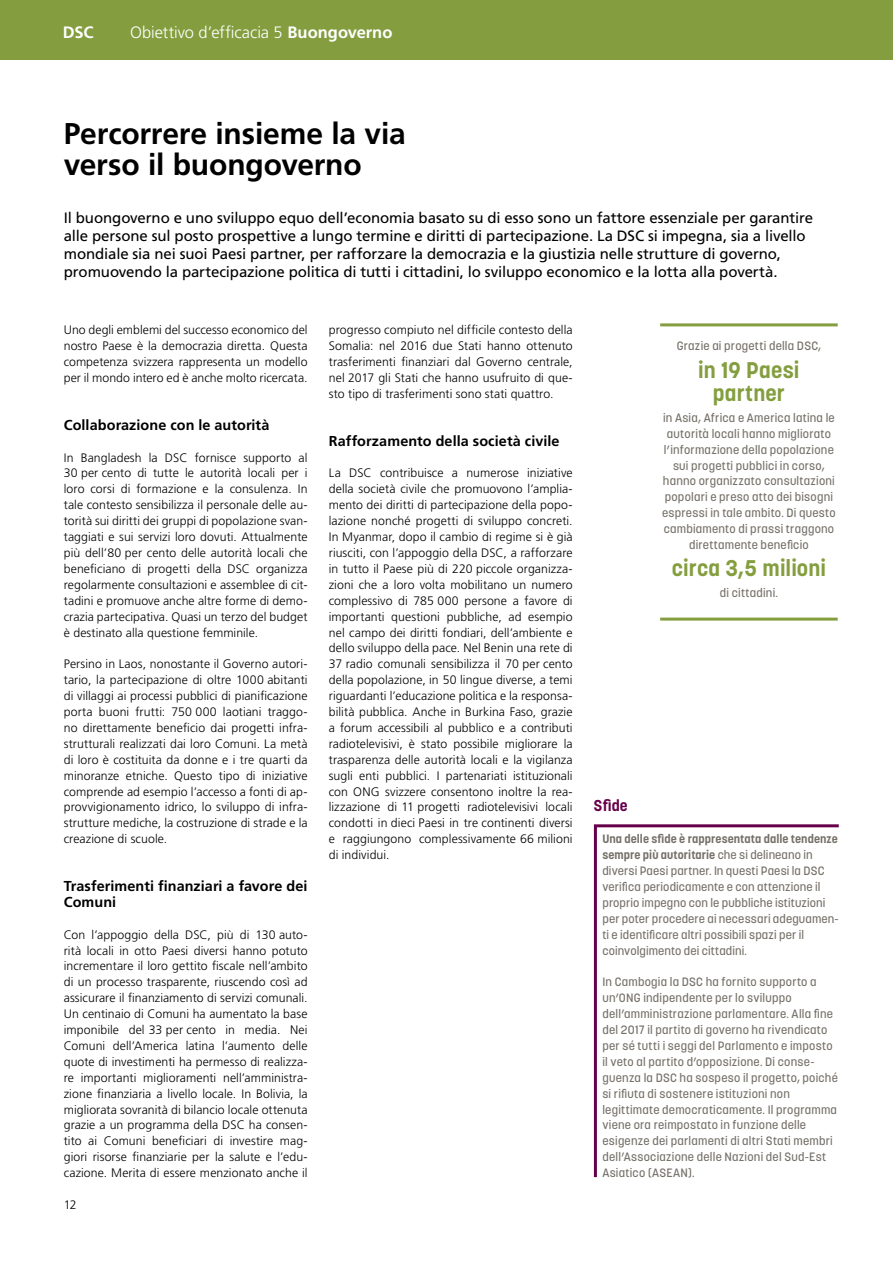
<style>
.page{position:relative;width:893px;height:1263px;background:#fff}
.page>*{position:absolute;margin:0;border:0;box-sizing:border-box;transform-origin:0 0}
._7_Haupttitel{font:700 30px/31.8px "Frutiger LT Pro";letter-spacing:-.005em;color:#000}
._9_Big{font:700 22.5px/23.9px "Korolev";letter-spacing:.005em;color:#849e3f;text-align:center}
._2_Kapitel_Bold{font:300 16.5px "Frutiger LT Pro";letter-spacing:-.005em;color:#fff}
.t1{font:700 16.5px "Frutiger LT Pro";color:#fff}
._9_Titel_Kasten{font:700 15.6px "Korolev";color:#67004b}
._4_Lauf_Lead_9_5pt{font:15px/18px "Frutiger LT Pro";letter-spacing:-.005em;color:#000}
._8_Zwischentitel_10p{font:700 14.4px/15.9px "Frutiger LT Pro";letter-spacing:.005em;color:#000}
._1_Lauftext_9pt{font:300 12.3px/15.9px "Frutiger LT Pro";letter-spacing:.005em;color:#000;text-align:justify}
._8_Kasten_Ausblick_r{font:500 12px/15.9px "Korolev";letter-spacing:.015em;color:#757068}
._8_Small{font:500 12px/15.9px "Korolev";letter-spacing:.015em;color:#757068;text-align:center}
.s1{font-weight:700}
</style>
<div class="page">
<div style="left:0;top:0;width:893px;height:60px;background:#849e3f"></div>
<svg style="left:593px;top:824px;width:246px;height:354px"></svg>
<hr style="left:660px;top:323px;width:178px;height:3px;background:#849e3f">
<hr style="left:660px;top:618px;width:178px;height:3px;background:#849e3f">
<h3 class="t1" style="left:63px;top:22px;width:32px">DSC</h3>
<p class="_2_Kapitel_Bold" style="left:130px;top:22px;width:264px">Obiettivo d’efficacia 5 <span class="s1">Buongoverno</span></p>
<p class="_7_Haupttitel" style="left:64px;top:117px;width:344px">Percorrere insieme la via verso il buongoverno</p>
<p class="_4_Lauf_Lead_9_5pt" style="left:64px;top:209px;width:751px">Il buongoverno e uno sviluppo equo dell’economia basato su di esso sono un fattore essenziale per garantire alle persone sul posto prospettive a lungo termine e diritti di partecipazione. La DSC si impegna, sia a livello mondiale sia nei suoi Paesi partner, per rafforzare la democrazia e la giustizia nelle strutture di governo, promuovendo la partecipazione politica di tutti i cittadini, lo sviluppo economico e la lotta alla povertà.</p>
<p class="_1_Lauftext_9pt" style="left:64px;top:322px;width:245px">Uno degli emblemi del successo economico del nostro Paese è la democrazia diretta. Questa competenza svizzera rappresenta un modello per il mondo intero ed è anche molto ricercata.</p>
<p class="_8_Zwischentitel_10p" style="left:64px;top:417px;width:207px">Collaborazione con le autorità</p>
<p class="_1_Lauftext_9pt" style="left:64px;top:449px;width:245px">In Bangladesh la DSC fornisce supporto al 30 per cento di tutte le autorità locali per i loro corsi di formazione e la consulenza. In tale contesto sensibilizza il personale delle au&shy;torità sui diritti dei gruppi di popolazione svan&shy;taggiati e sui servizi loro dovuti. Attualmente più dell’80 per cento delle autorità locali che beneficiano di progetti della DSC organizza regolarmente consultazioni e assemblee di cit&shy;tadini e promuove anche altre forme di demo&shy;crazia partecipativa. Quasi un terzo del budget è destinato alla questione femminile.</p>
<p class="_1_Lauftext_9pt" style="left:64px;top:656px;width:245px">Persino in Laos, nonostante il Governo autori&shy;tario, la partecipazione di oltre 1000 abitanti di villaggi ai processi pubblici di pianificazione porta buoni frutti: 750 000 laotiani traggo&shy;no direttamente beneficio dai progetti infra&shy;strutturali realizzati dai loro Comuni. La metà di loro è costituita da donne e i tre quarti da minoranze etniche. Questo tipo di iniziative comprende ad esempio l’accesso a fonti di ap&shy;provvigionamento idrico, lo sviluppo di infra&shy;strutture mediche, la costruzione di strade e la creazione di scuole.</p>
<p class="_8_Zwischentitel_10p" style="left:64px;top:878px;width:245px">Trasferimenti finanziari a favore dei<br>Comuni</p>
<p class="_1_Lauftext_9pt" style="left:64px;top:926px;width:245px">Con l’appoggio della DSC, più di 130 auto&shy;rità locali in otto Paesi diversi hanno potuto incrementare il loro gettito fiscale nell’ambito di un processo trasparente, riuscendo così ad assicurare il finanziamento di servizi comunali.<br>Un centinaio di Comuni ha aumentato la base imponibile del 33 per cento in media. Nei Comuni dell’America latina l’aumento delle quote di investimenti ha permesso di realizza&shy;re importanti miglioramenti nell’amministra&shy;zione finanziaria a livello locale. In Bolivia, la migliorata sovranità di bilancio locale ottenuta grazie a un programma della DSC ha consen&shy;tito ai Comuni beneficiari di investire mag&shy;giori risorse finanziarie per la salute e l’edu&shy;cazione. Merita di essere menzionato anche il</p>
<p class="_1_Lauftext_9pt" style="left:64px;top:1197px;width:14px">12</p>
<p class="_1_Lauftext_9pt" style="left:329px;top:322px;width:245px">progresso compiuto nel difficile contesto della Somalia: nel 2016 due Stati hanno ottenuto trasferimenti finanziari dal Governo centrale, nel 2017 gli Stati che hanno usufruito di que&shy;sto tipo di trasferimenti sono stati quattro.</p>
<p class="_8_Zwischentitel_10p" style="left:329px;top:433px;width:232px">Rafforzamento della società civile</p>
<p class="_1_Lauftext_9pt" style="left:329px;top:465px;width:245px">La DSC contribuisce a numerose iniziative della società civile che promuovono l’amplia&shy;mento dei diritti di partecipazione della popo&shy;lazione nonché progetti di sviluppo concreti.<br>In Myanmar, dopo il cambio di regime si è già riusciti, con l’appoggio della DSC, a rafforzare in tutto il Paese più di 220 piccole organizza&shy;zioni che a loro volta mobilitano un numero complessivo di 785 000 persone a favore di importanti questioni pubbliche, ad esempio nel campo dei diritti fondiari, dell’ambiente e dello sviluppo della pace. Nel Benin una rete di 37 radio comunali sensibilizza il 70 per cento della popolazione, in 50 lingue diverse, a temi riguardanti l’educazione politica e la responsa&shy;bilità pubblica. Anche in Burkina Faso, grazie a forum accessibili al pubblico e a contributi radiotelevisivi, è stato possibile migliorare la trasparenza delle autorità locali e la vigilanza sugli enti pubblici. I partenariati istituzionali con ONG svizzere consentono inoltre la rea&shy;lizzazione di 11 progetti radiotelevisivi locali condotti in dieci Paesi in tre continenti diversi e raggiungono complessivamente 66 milioni di individui.</p>
<p class="_8_Small" style="left:677px;top:338px;width:146px">Grazie ai progetti della DSC,</p>
<p class="_9_Big" style="left:698px;top:358px;width:103px">in 19 Paesi partner</p>
<p class="_8_Small" style="left:662px;top:410px;width:175px">in Asia, Africa e America latina le autorità locali hanno migliorato l’informazione della popolazione sui progetti pubblici in corso, hanno organizzato consultazioni popolari e preso atto dei bisogni espressi in tale ambito. Di questo cambiamento di prassi traggono direttamente beneficio</p>
<p class="_9_Big" style="left:672px;top:556px;width:156px">circa 3,5 milioni</p>
<p class="_8_Small" style="left:720px;top:585px;width:60px">di cittadini.</p>
<p class="_9_Titel_Kasten" style="left:594px;top:796px;width:35px">Sfide</p>
<p class="_8_Kasten_Ausblick_r" style="left:602px;top:831px;width:238px"><span class="s1">Una delle sfide è rappresentata dalle tendenze sempre più autoritarie</span> che si delineano in diversi Paesi partner. In questi Paesi la DSC verifica periodicamente e con attenzione il proprio impegno con le pubbliche istituzioni per poter procedere ai necessari adeguamen&shy;ti e identificare altri possibili spazi per il coinvolgimento dei cittadini.</p>
<p class="_8_Kasten_Ausblick_r" style="left:602px;top:974px;width:237px">In Cambogia la DSC ha fornito supporto a un’ONG indipendente per lo sviluppo dell’amministrazione parlamentare. Alla fine del 2017 il partito di governo ha rivendicato per sé tutti i seggi del Parlamento e imposto il veto al partito d’opposizione. Di conse&shy;guenza la DSC ha sospeso il progetto, poiché si rifiuta di sostenere istituzioni non legittimate democraticamente. Il programma viene ora reimpostato in funzione delle esigenze dei parlamenti di altri Stati membri dell’Associazione delle Nazioni del Sud-Est Asiatico (ASEAN).</p>
</div>
